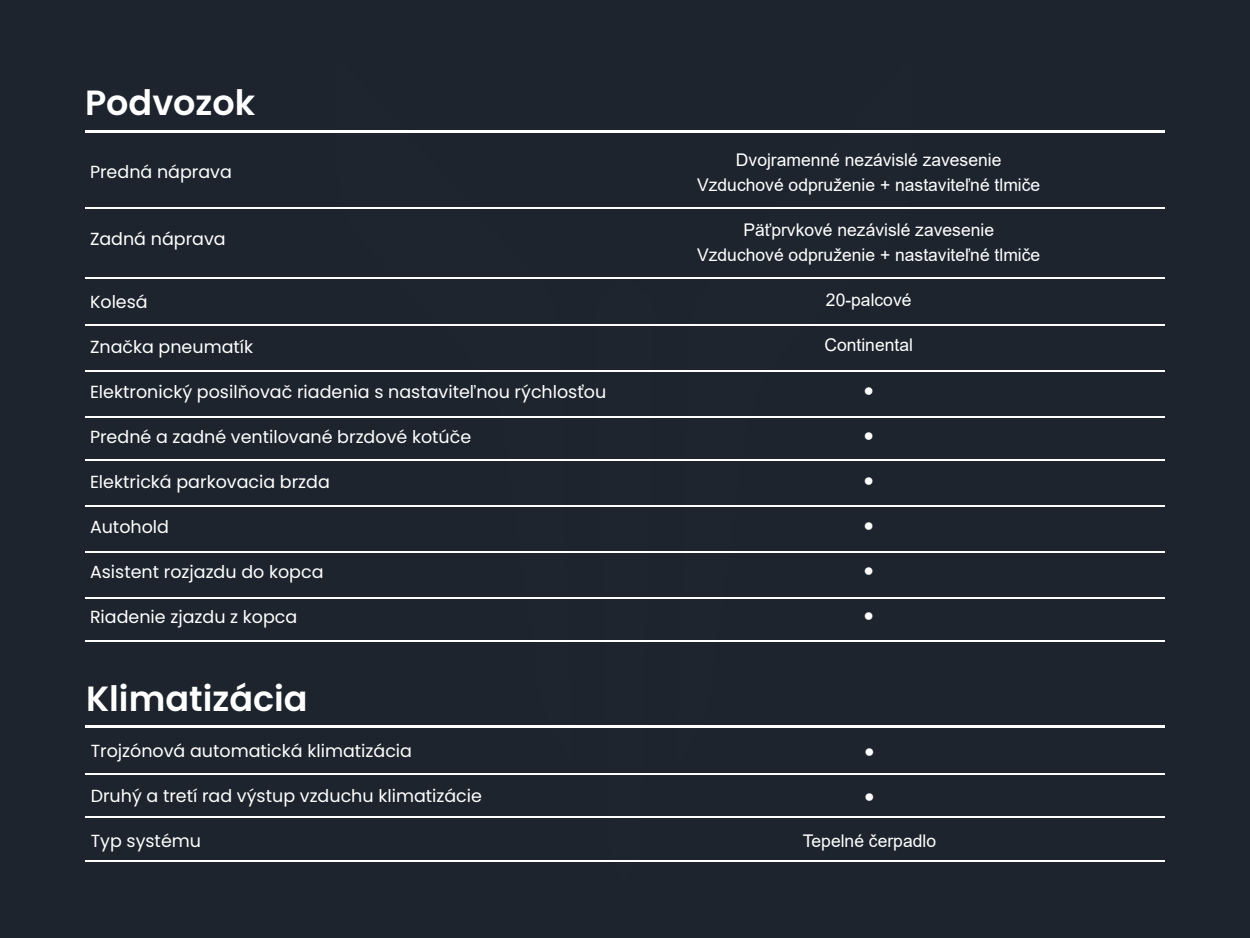
<style>
.page{position:relative;width:1250px;height:938px;background:#1d242d}
.page>*{position:absolute;margin:0;border:0;box-sizing:border-box;transform-origin:0 0}
.t1{font:600 35px "Poppins";color:#fff}
.t2{font:17.5px "Poppins";color:#fff}
.t3{font:17.5px/25px "Arial";color:#fff;text-align:center}
</style>
<div class="page">
<svg style="left:677px;top:132px;width:237px;height:510px"></svg>
<svg style="left:336px;top:132px;width:236px;height:510px"></svg>
<svg style="left:594px;top:325px;width:61px;height:537px"></svg>
<hr style="left:85px;top:130px;width:1080px;height:2px;background:#fff">
<hr style="left:85px;top:208px;width:1080px;height:1px;background:#fff">
<hr style="left:85px;top:278px;width:1080px;height:1px;background:#fff">
<hr style="left:85px;top:324px;width:1080px;height:1px;background:#fff">
<hr style="left:85px;top:370px;width:1080px;height:1px;background:#fff">
<hr style="left:85px;top:416px;width:1080px;height:2px;background:#fff">
<hr style="left:85px;top:459px;width:1080px;height:1px;background:#fff">
<hr style="left:85px;top:505px;width:1080px;height:1px;background:#fff">
<hr style="left:85px;top:551px;width:1080px;height:1px;background:#fff">
<hr style="left:85px;top:598px;width:1080px;height:1px;background:#fff">
<hr style="left:85px;top:640px;width:1080px;height:1px;background:#fff">
<hr style="left:85px;top:725px;width:1080px;height:3px;background:#fff">
<hr style="left:85px;top:773px;width:1080px;height:1px;background:#fff">
<hr style="left:85px;top:816px;width:1080px;height:1px;background:#fff">
<hr style="left:85px;top:860px;width:1080px;height:1px;background:#fff">
<h1 class="t1" style="left:85px;top:82px;width:172px">Podvozok</h1>
<p class="t2" style="left:90px;top:161px;width:143px">Predná náprava</p>
<p class="t2" style="left:90px;top:229px;width:137px">Zadná náprava</p>
<p class="t2" style="left:90px;top:291px;width:59px">Kolesá</p>
<p class="t2" style="left:90px;top:336px;width:165px">Značka pneumatík</p>
<p class="t2" style="left:90px;top:381px;width:518px">Elektronický posilňovač riadenia s nastaviteľnou rýchlosťou</p>
<p class="t2" style="left:90px;top:426px;width:383px">Predné a zadné ventilované brzdové kotúče</p>
<p class="t2" style="left:90px;top:471px;width:241px">Elektrická parkovacia brzda</p>
<p class="t2" style="left:90px;top:516px;width:81px">Autohold</p>
<p class="t2" style="left:90px;top:561px;width:235px">Asistent rozjazdu do kopca</p>
<p class="t2" style="left:90px;top:606px;width:209px">Riadenie zjazdu z kopca</p>
<h1 class="t1" style="left:86px;top:678px;width:223px">Klimatizácia</h1>
<p class="t2" style="left:91px;top:741px;width:323px">Trojzónová automatická klimatizácia</p>
<p class="t2" style="left:91px;top:786px;width:393px">Druhý a tretí rad výstup vzduchu klimatizácie</p>
<p class="t2" style="left:91px;top:831px;width:112px">Typ systému</p>
<p class="t3" style="left:697px;top:147px;width:345px">Dvojramenné nezávislé zavesenie<br>Vzduchové odpruženie + nastaviteľné tlmiče</p>
<p class="t3" style="left:697px;top:217px;width:345px">Päťprvkové nezávislé zavesenie<br>Vzduchové odpruženie + nastaviteľné tlmiče</p>
<p class="t3" style="left:826px;top:287px;width:87px">20-palcové</p>
<p class="t3" style="left:824px;top:332px;width:90px">Continental</p>
<p class="t3" style="left:863px;top:377px;width:12px">●</p>
<p class="t3" style="left:863px;top:422px;width:12px">●</p>
<p class="t3" style="left:863px;top:467px;width:12px">●</p>
<p class="t3" style="left:863px;top:512px;width:12px">●</p>
<p class="t3" style="left:863px;top:557px;width:12px">●</p>
<p class="t3" style="left:863px;top:602px;width:12px">●</p>
<p class="t3" style="left:864px;top:738px;width:12px">●</p>
<p class="t3" style="left:864px;top:783px;width:12px">●</p>
<p class="t3" style="left:803px;top:828px;width:135px">Tepelné čerpadlo</p>
</div>
